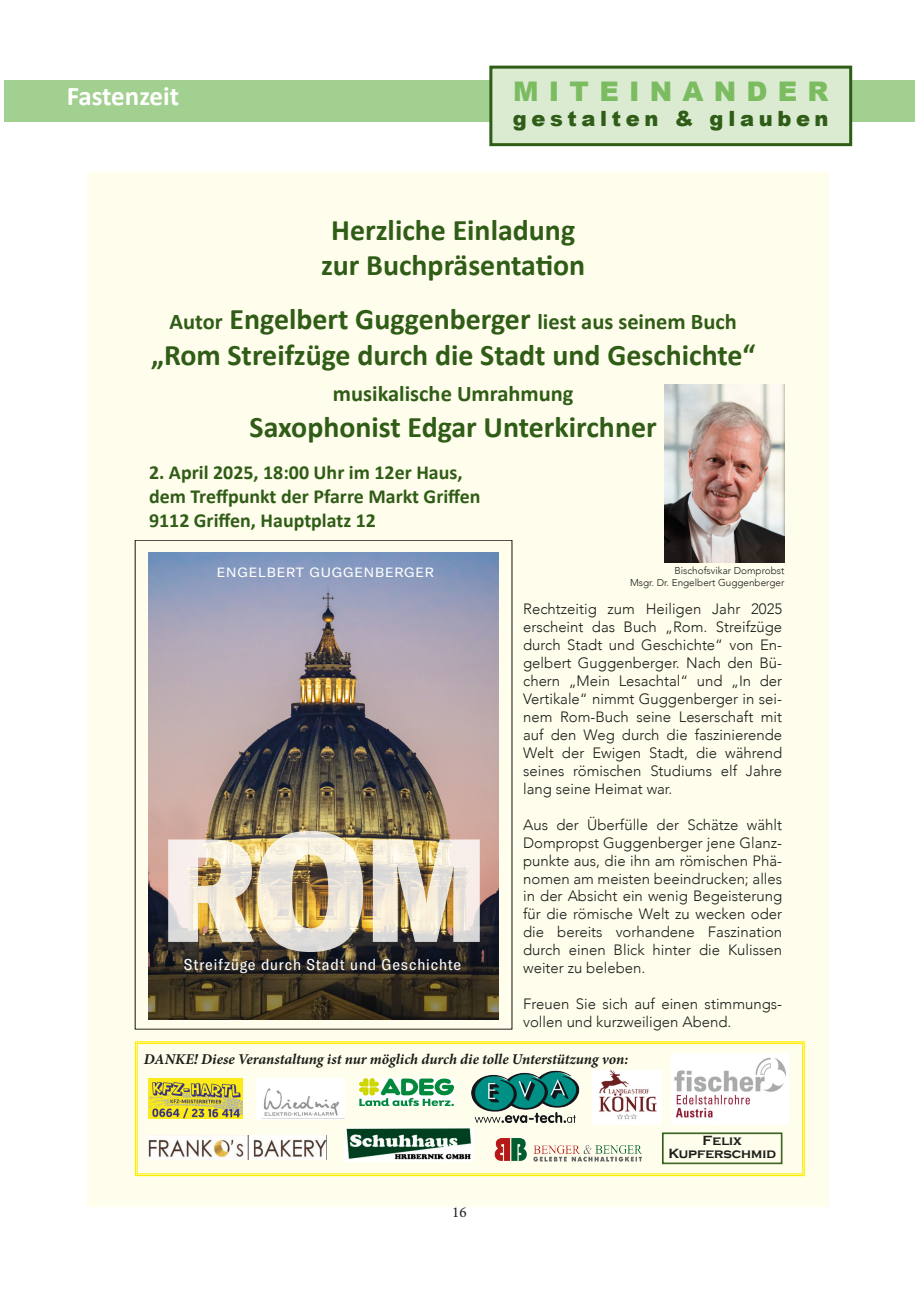
<style>
.page{position:relative;width:919px;height:1289px;background:#fff}
.page>*{position:absolute;margin:0;border:0;box-sizing:border-box;transform-origin:0 0}
.t1{font:162.9px "GT America Cn Bl";color:#fff;scale:1.1 1}
.t2{font:144.15px "GT America Cn Bl";color:#fff;scale:1.1 1}
.t3{font:700 29.85px/35.8px "Calibri";color:#2f5c16;text-align:center}
.t4{font:900 27px "Arial";letter-spacing:.38em;color:#7bbc61}
.t5{font:700 27px "Calibri";color:#fff}
.t6{font:700 22.35px "Calibri";color:#2f5c16}
.t7{font:900 21px "Arial";letter-spacing:.22em;color:#2f5c16}
.t8{font:700 19.95px/23.9px "Calibri";color:#2f5c16}
.t9{font:condensed 15.45px "GT America";letter-spacing:.05em;color:#fff;scale:1.1 1}
.t10{font:300 15px/18px "Avenir";color:#1d1d1b;text-align:justify}
.t11{font:italic 700 15px "Minion Pro";letter-spacing:-.005em;color:#1d1d1b}
.t12{font:15px "Minion Pro";color:#1d1d1b}
.t13{font:700 13.65px/12.5px "Copperplate Gothic";color:#1d1d1b;text-align:center}
.t14{font:13.2px "GT America";letter-spacing:.06em;color:#fff;scale:1.1 1}
.t15{font:300 9.9px/12px "Avenir";color:#1d1d1b;text-align:right}
.s1{font-size:29.85px}
.s2{font-size:144.15px}
</style>
<div class="page">
<div style="left:4px;top:80px;width:910px;height:42px;background:#a2d090"></div>
<div style="left:491px;top:67px;width:359px;height:78px;background:#dbebd2"></div>
<div style="left:489px;top:66px;width:363px;height:80px;border:3px solid #2f5c16"></div>
<div style="left:88px;top:172px;width:741px;height:1034px;background:#fffdeb"></div>
<img style="left:664px;top:384px;width:120px;height:178px">
<img style="left:149px;top:552px;width:350px;height:374px">
<svg style="left:149px;top:926px;width:350px;height:93px;background:#3f3524"></svg>
<svg style="left:135px;top:1041px;width:670px;height:135px"></svg>
<div style="left:137px;top:1043px;width:665px;height:130px;border:1px solid #ffed00"></div>
<img style="left:671px;top:1053px;width:117px;height:71px">
<img style="left:360px;top:1078px;width:93px;height:27px">
<img style="left:148px;top:1135px;width:178px;height:24px">
<img style="left:488px;top:1132px;width:159px;height:31px">
<img style="left:148px;top:1078px;width:94px;height:40px">
<img style="left:256px;top:1078px;width:88px;height:41px">
<svg style="left:662px;top:1132px;width:120px;height:32px"></svg>
<div style="left:663px;top:1133px;width:118px;height:30px;border:1px solid #2f5c16"></div>
<img style="left:344px;top:1127px;width:129px;height:34px">
<p class="t5" style="left:67px;top:79px;width:114px">Fastenzeit</p>
<p class="t4" style="left:513px;top:71px;width:317px">MITEINANDER</p>
<p class="t7" style="left:513px;top:103px;width:317px">gestalten &amp; glauben</p>
<p class="t3" style="left:321px;top:210px;width:266px">Herzliche Einladung zur Buchpräsentation</p>
<p class="t6" style="left:170px;top:308px;width:568px">Autor <span class="s1">Engelbert Guggenberger</span> liest aus seinem Buch</p>
<p class="t3" style="left:151px;top:336px;width:605px">„Rom Streifzüge durch die Stadt und Geschichte“</p>
<p class="t6" style="left:333px;top:380px;width:242px">musikalische Umrahmung</p>
<p class="t3" style="left:249px;top:407px;width:408px">Saxophonist Edgar Unterkirchner</p>
<p class="t8" style="left:149px;top:460px;width:333px">2. April 2025, 18:00 Uhr im 12er Haus, dem Treffpunkt der Pfarre Markt Griffen<br>9112 Griffen, Hauptplatz 12</p>
<p class="t14" style="left:217px;top:564px;width:199px">ENGELBERT GUGGENBERGER</p>
<h1 class="t1" style="left:253px;top:789px;width:215px">O<span class="s2">M</span></h1>
<h2 class="t2" style="left:160px;top:800px;width:89px">R</h2>
<p class="t9" style="left:184px;top:955px;width:253px">Streifzüge durch Stadt und Geschichte</p>
<p class="t15" style="left:630px;top:564px;width:156px">Bischofsvikar Domprobst<br>Msgr. Dr. Engelbert Guggenberger</p>
<p class="t10" style="left:523px;top:600px;width:260px">Rechtzeitig zum Heiligen Jahr 2025 erscheint das Buch „Rom. Streifzüge durch Stadt und Geschichte“ von En&shy;gelbert Guggenberger. Nach den Bü&shy;chern „Mein Lesachtal“ und „In der Vertikale“ nimmt Guggenberger in sei&shy;nem Rom-Buch seine Leserschaft mit auf den Weg durch die faszinierende Welt der Ewigen Stadt, die während seines römischen Studiums elf Jahre lang seine Heimat war.</p>
<p class="t10" style="left:523px;top:815px;width:260px">Aus der Überfülle der Schätze wählt Dompropst Guggenberger jene Glanz&shy;punkte aus, die ihn am römischen Phä&shy;nomen am meisten beeindrucken; alles in der Absicht ein wenig Begeisterung für die römische Welt zu wecken oder die bereits vorhandene Faszination durch einen Blick hinter die Kulissen weiter zu beleben.</p>
<p class="t10" style="left:523px;top:994px;width:260px">Freuen Sie sich auf einen stimmungs&shy;vollen und kurzweiligen Abend.</p>
<p class="t11" style="left:144px;top:1048px;width:486px">DANKE! Diese Veranstaltung ist nur möglich durch die tolle Unterstützung von:</p>
<p class="t12" style="left:452px;top:1202px;width:16px">16</p>
<p class="t13" style="left:668px;top:1134px;width:109px">Felix<br>Kupferschmid</p>
</div>
